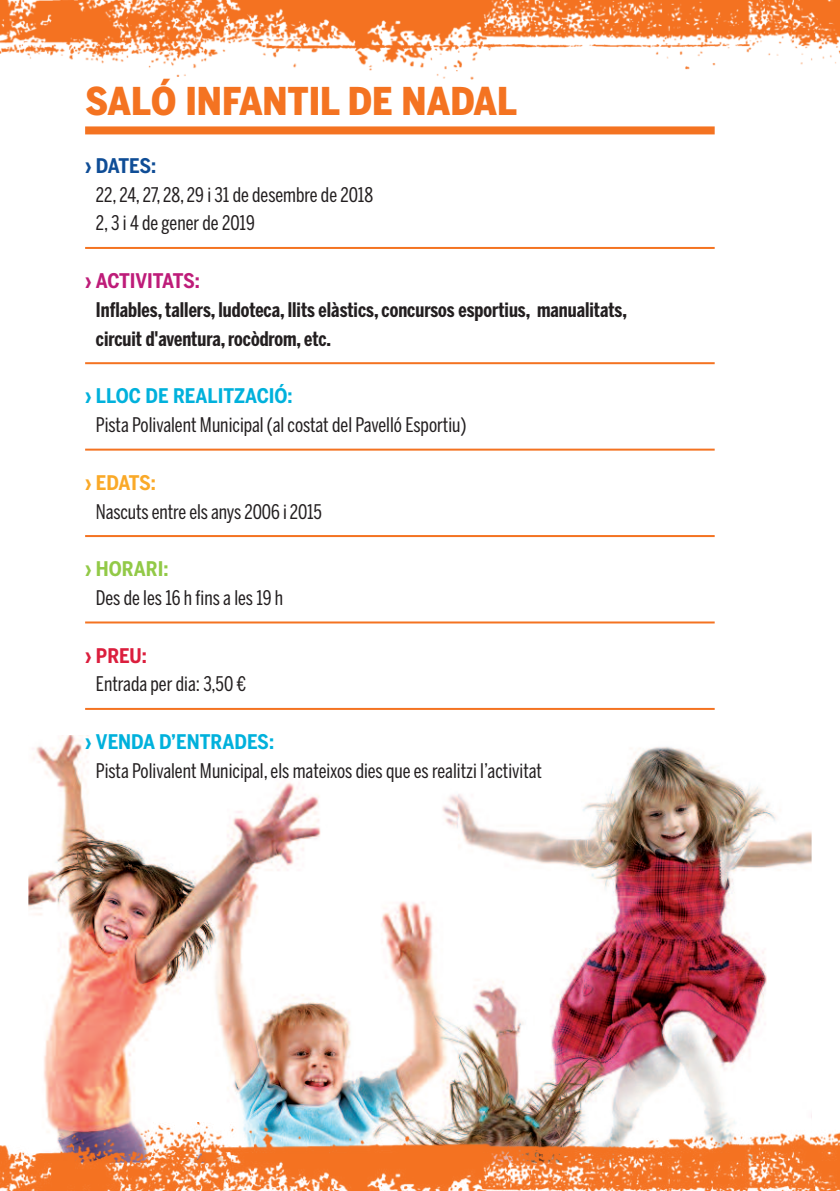
<style>
.page{position:relative;width:840px;height:1191px;background:#fff}
.page>*{position:absolute;margin:0;border:0;box-sizing:border-box;transform-origin:0 0}
.t1{font:900 38px "Benton Sans Cond";color:#f47321}
.t2{font:20px/28.8px "Benton Sans Comp";color:#231f20}
.t3{font:700 20px/28.8px "Benton Sans Comp";color:#231f20}
.t4{font:700 20px "Benton Sans Cond";color:#00b1dc}
.t5{font:700 20px "Benton Sans Cond";letter-spacing:-.02em;color:#be1c79}
.t6{font:700 20px "Benton Sans Cond";color:#92c947}
.t7{font:700 20px "Benton Sans Cond";letter-spacing:-.02em;color:#0f4d96}
.t8{font:700 20px "Benton Sans Cond";letter-spacing:-.03em;color:#faa928}
.t9{font:700 20px "Benton Sans Cond";color:#db1e3d}
</style>
<div class="page">
<img style="left:28px;top:839px;width:783px;height:283px">
<img style="left:0;top:0;width:839px;height:839px">
<img style="left:0;top:1122px;width:839px;height:69px">
<div style="left:85px;top:126px;width:629px;height:8px;background:#f47321"></div>
<hr style="left:85px;top:247px;width:629px;height:2px;background:#f47321">
<hr style="left:85px;top:362px;width:629px;height:2px;background:#f47321">
<hr style="left:85px;top:448px;width:629px;height:2px;background:#f47321">
<hr style="left:85px;top:535px;width:629px;height:2px;background:#f47321">
<hr style="left:85px;top:621px;width:629px;height:2px;background:#f47321">
<hr style="left:85px;top:708px;width:629px;height:2px;background:#f47321">
<h1 class="t1" style="left:85px;top:80px;width:433px">SALÓ INFANTIL DE NADAL</h1>
<p class="t7" style="left:85px;top:154px;width:73px">› DATES:</p>
<p class="t2" style="left:96px;top:180px;width:279px">22, 24, 27, 28, 29 i 31 de desembre de 2018<br>2, 3 i 4 de gener de 2019</p>
<p class="t5" style="left:85px;top:269px;width:116px">› ACTIVITATS:</p>
<p class="t3" style="left:96px;top:295px;width:532px">Inflables,tallers, ludoteca, llits elàstics, concursos esportius, manualitats, circuit d'aventura,rocòdrom, etc.</p>
<p class="t4" style="left:85px;top:385px;width:209px">› LLOC DE REALITZACIÓ:</p>
<p class="t2" style="left:96px;top:411px;width:372px">Pista Polivalent Municipal (al costat del Pavelló Esportiu)</p>
<p class="t8" style="left:85px;top:471px;width:72px">› EDATS:</p>
<p class="t2" style="left:96px;top:497px;width:227px">Nascuts entre els anys 2006 i 2015</p>
<p class="t6" style="left:85px;top:557px;width:85px">› HORARI:</p>
<p class="t2" style="left:96px;top:583px;width:189px">Des de les 16 h fins a les 19 h</p>
<p class="t9" style="left:85px;top:644px;width:63px">› PREU:</p>
<p class="t2" style="left:96px;top:670px;width:152px">Entrada per dia: 3,50 €</p>
<p class="t4" style="left:85px;top:730px;width:190px">› VENDA D’ENTRADES:</p>
<p class="t2" style="left:96px;top:756px;width:447px">Pista Polivalent Municipal,els mateixos dies que es realitzi l’activitat</p>
</div>
